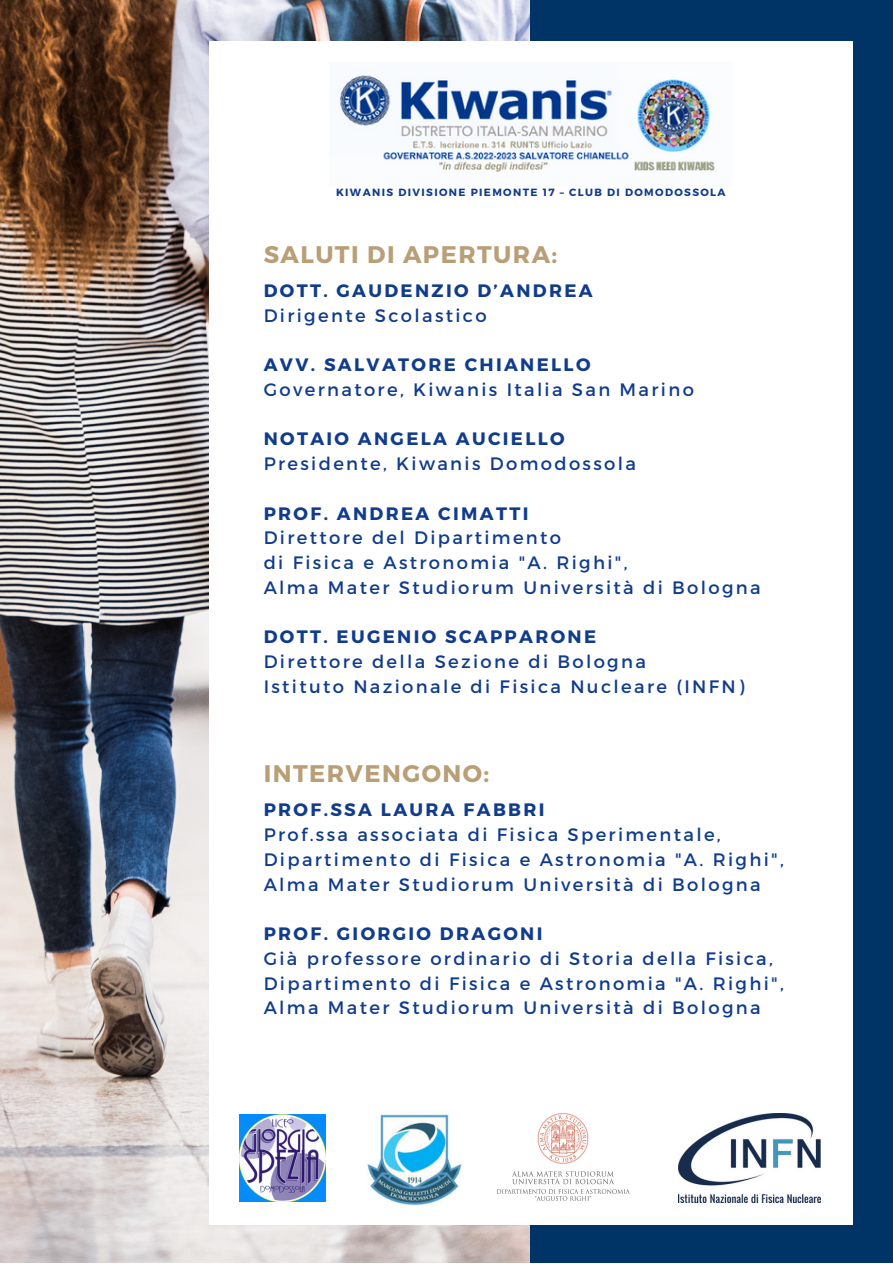
<style>
.page{position:relative;width:893px;height:1264px;background:#fff}
.page>*{position:absolute;margin:0;border:0;box-sizing:border-box;transform-origin:0 0}
.t1{font:700 24px "Montserrat";letter-spacing:.06em;color:#b99e76}
.t2{font:18px/24.8px "Montserrat";letter-spacing:.13em;color:#113c8c}
.t3{font:700 18px "Montserrat";letter-spacing:.13em;color:#113c8c}
.t4{font:700 10.5px "Montserrat";letter-spacing:.13em;color:#113c8c}
</style>
<div class="page">
<div style="left:0;top:0;width:892px;height:1262px;background:#003466"></div>
<img style="left:0;top:0;width:529px;height:1262px">
<div style="left:209px;top:42px;width:643px;height:1182px;background:#fff"></div>
<img style="left:339px;top:73px;width:376px;height:99px">
<img style="left:679px;top:1113px;width:141px;height:88px">
<img style="left:459px;top:1113px;width:207px;height:117px">
<img style="left:367px;top:1113px;width:96px;height:92px">
<img style="left:239px;top:1114px;width:86px;height:86px">
<p class="t4" style="left:336px;top:185px;width:391px">KIWANIS DIVISIONE PIEMONTE 17 – CLUB DI DOMODOSSOLA</p>
<h1 class="t1" style="left:264px;top:239px;width:295px">SALUTI DI APERTURA:</h1>
<p class="t3" style="left:264px;top:279px;width:330px">DOTT. GAUDENZIO D’ANDREA</p>
<p class="t2" style="left:264px;top:302px;width:224px">Dirigente Scolastico</p>
<p class="t3" style="left:264px;top:353px;width:328px">AVV. SALVATORE CHIANELLO</p>
<p class="t2" style="left:264px;top:376px;width:431px">Governatore, Kiwanis Italia San Marino</p>
<p class="t3" style="left:264px;top:427px;width:302px">NOTAIO ANGELA AUCIELLO</p>
<p class="t2" style="left:264px;top:450px;width:374px">Presidente, Kiwanis Domodossola</p>
<p class="t3" style="left:264px;top:501px;width:266px">PROF. ANDREA CIMATTI</p>
<p class="t2" style="left:264px;top:524px;width:498px">Direttore del Dipartimento<br>di Fisica e Astronomia "A. Righi",<br>Alma Mater Studiorum Università di Bologna</p>
<p class="t3" style="left:264px;top:625px;width:334px">DOTT. EUGENIO SCAPPARONE</p>
<p class="t2" style="left:264px;top:648px;width:482px">Direttore della Sezione di Bologna<br>Istituto Nazionale di Fisica Nucleare (INFN)</p>
<h1 class="t1" style="left:264px;top:758px;width:227px">INTERVENGONO:</h1>
<p class="t3" style="left:264px;top:798px;width:282px">PROF.SSA LAURA FABBRI</p>
<p class="t2" style="left:264px;top:821px;width:521px">Prof.ssa associata di Fisica Sperimentale,<br>Dipartimento di Fisica e Astronomia "A. Righi",<br>Alma Mater Studiorum Università di Bologna</p>
<p class="t3" style="left:264px;top:922px;width:280px">PROF. GIORGIO DRAGONI</p>
<p class="t2" style="left:264px;top:945px;width:521px">Già professore ordinario di Storia della Fisica,<br>Dipartimento di Fisica e Astronomia "A. Righi",<br>Alma Mater Studiorum Università di Bologna</p>
</div>
